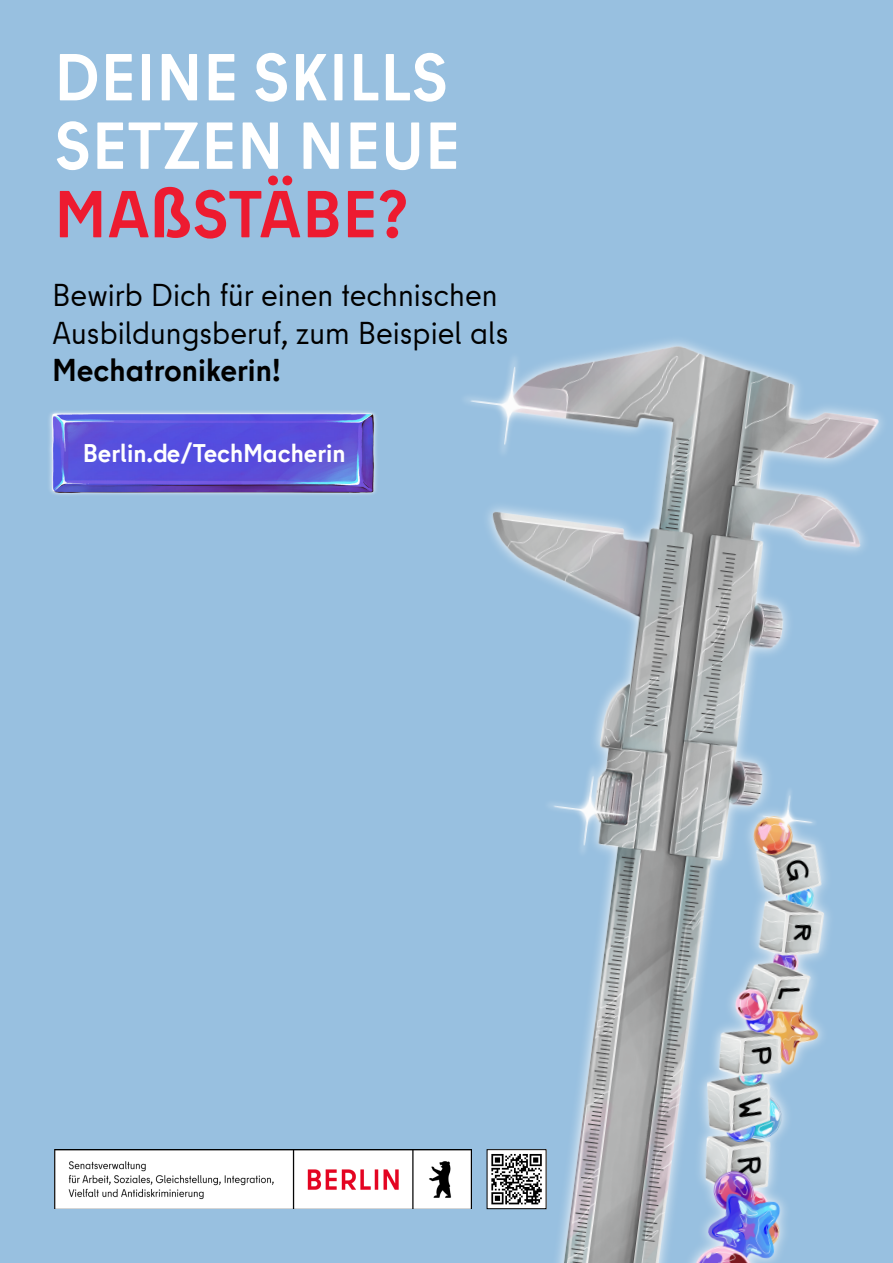
<style>
.page{position:relative;width:893px;height:1263px;background:#98c0e0}
.page>*{position:absolute;margin:0;border:0;box-sizing:border-box;transform-origin:0 0}
.t1{font:700 66.3px "Berlin Type Office";letter-spacing:.01em;color:#fff}
.t2{font:700 66.3px "Berlin Type Office";letter-spacing:.01em;color:#ed1b30}
.t3{font:31.5px "Berlin Type Office";color:#000}
.t4{font:700 31.5px "Berlin Type Office";color:#000}
.t5{font:700 25.5px "Berlin Type Office";color:#fff}
.s1{font-family:"Roboto"}
</style>
<div class="page">
<img style="left:49px;top:411px;width:21px;height:84px">
<img style="left:70px;top:340px;width:812px;height:923px">
<div style="left:487px;top:1150px;width:59px;height:59px;background:#fff"></div>
<div style="left:487px;top:1149px;width:59px;height:60px;border:1px solid #000"></div>
<svg style="left:491px;top:1154px;width:51px;height:50px"></svg>
<img style="left:54px;top:1149px;width:417px;height:60px">
<p class="t1" style="left:54px;top:35px;width:395px">DEINE SKILLS</p>
<p class="t1" style="left:54px;top:103px;width:407px">SETZEN NEUE</p>
<p class="t2" style="left:54px;top:172px;width:356px">MA<span class="s1">ß</span>STÄBE?</p>
<p class="t3" style="left:52px;top:276px;width:447px">Bewirb Dich für einen technischen</p>
<p class="t3" style="left:52px;top:313px;width:458px">Ausbildungsberuf, zum Beispiel als</p>
<p class="t4" style="left:52px;top:350px;width:230px">Mechatronikerin!</p>
<p class="t5" style="left:83px;top:437px;width:264px">Berlin.de/TechMacherin</p>
</div>
